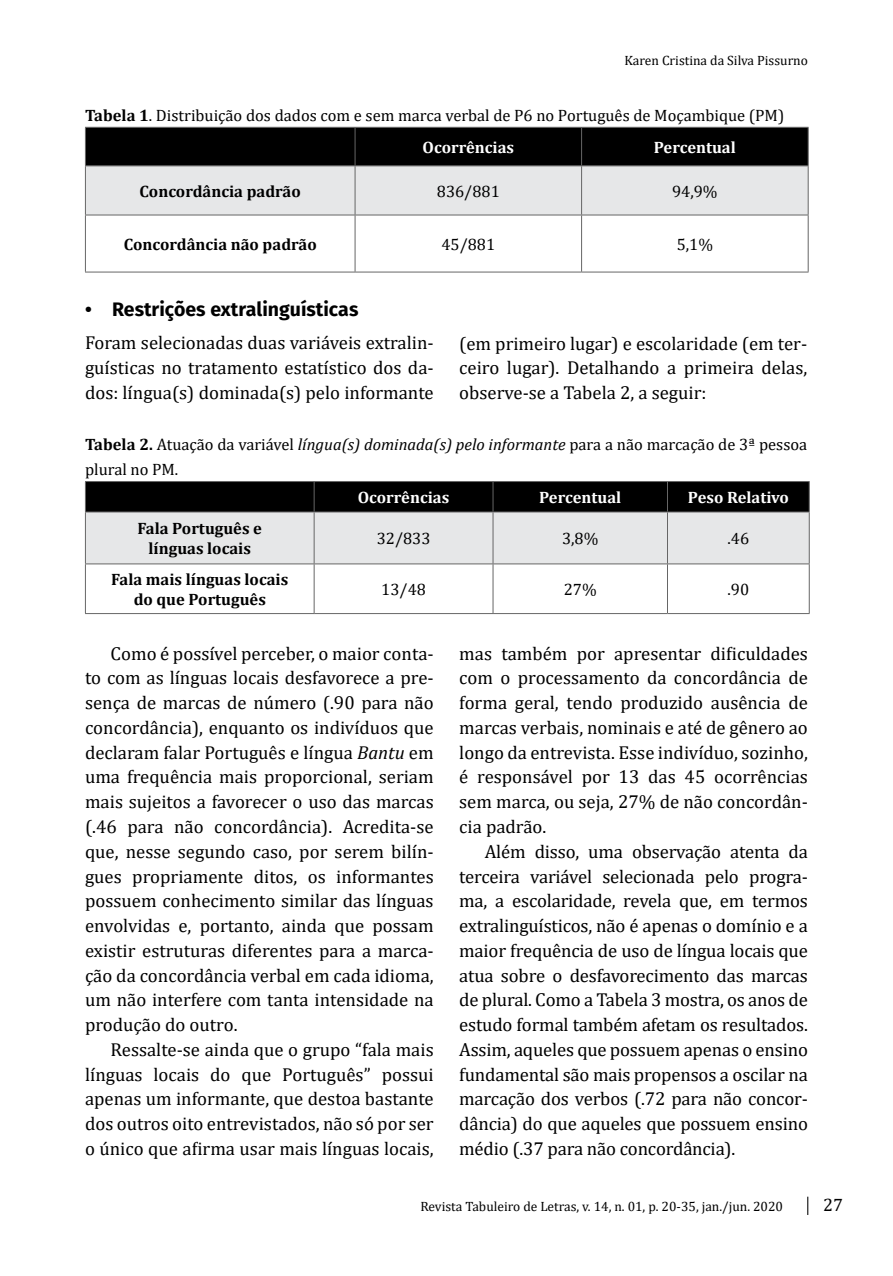
<style>
.page{position:relative;width:893px;height:1276px;background:#fff}
.page>*{position:absolute;margin:0;border:0;box-sizing:border-box;transform-origin:0 0}
.t1{font:700 19.5px "Fira Sans";color:#000}
.t2{font:18.75px/24.8px "Cambria";color:#000;text-align:justify}
.t3{font:18px "Cambria";color:#000}
.t4{font:16.5px/32.1px "Cambria";color:#000}
.t5{font:700 16.5px/19.8px "Cambria";color:#000;text-align:center}
.t6{font:700 16.5px "Cambria";color:#fff}
.t7{font:13.5px "Cambria";color:#000}
.s1{font-weight:700}
.s2{font-weight:700;color:#fff}
.s3{font-style:italic}
</style>
<div class="page">
<svg style="left:807px;top:1196px;width:1px;height:19px"></svg>
<svg style="left:86px;top:128px;width:722px;height:87px;background:#818282"></svg>
<hr style="left:85px;top:127px;width:270px;height:1px;background:#666">
<hr style="left:355px;top:127px;width:227px;height:1px;background:#666">
<hr style="left:582px;top:127px;width:226px;height:1px;background:#666">
<hr style="left:85px;top:165px;width:270px;height:1px;background:#666">
<hr style="left:355px;top:165px;width:227px;height:1px;background:#666">
<hr style="left:582px;top:165px;width:226px;height:1px;background:#666">
<hr style="left:85px;top:215px;width:270px;height:1px;background:#666">
<hr style="left:355px;top:215px;width:227px;height:1px;background:#666">
<hr style="left:582px;top:215px;width:226px;height:1px;background:#666">
<hr style="left:85px;top:272px;width:270px;height:1px;background:#666">
<hr style="left:355px;top:272px;width:227px;height:1px;background:#666">
<hr style="left:582px;top:272px;width:226px;height:1px;background:#666">
<hr style="left:85px;top:128px;width:1px;height:37px;background:#666">
<hr style="left:85px;top:166px;width:1px;height:49px;background:#666">
<hr style="left:85px;top:215px;width:1px;height:57px;background:#666">
<hr style="left:355px;top:128px;width:1px;height:37px;background:#666">
<hr style="left:581px;top:128px;width:1px;height:37px;background:#666">
<hr style="left:808px;top:128px;width:1px;height:37px;background:#666">
<hr style="left:355px;top:166px;width:1px;height:49px;background:#666">
<hr style="left:581px;top:166px;width:1px;height:49px;background:#666">
<hr style="left:808px;top:166px;width:1px;height:49px;background:#666">
<hr style="left:355px;top:215px;width:1px;height:57px;background:#666">
<hr style="left:581px;top:215px;width:1px;height:57px;background:#666">
<hr style="left:808px;top:215px;width:1px;height:57px;background:#666">
<hr style="left:85px;top:613px;width:229px;height:1px;background:#666">
<hr style="left:314px;top:613px;width:179px;height:1px;background:#666">
<hr style="left:493px;top:613px;width:174px;height:1px;background:#666">
<hr style="left:667px;top:613px;width:143px;height:1px;background:#666">
<hr style="left:85px;top:564px;width:1px;height:49px;background:#666">
<svg style="left:85px;top:481px;width:725px;height:83px;background:#909091"></svg>
<hr style="left:314px;top:512px;width:1px;height:51px;background:#666">
<hr style="left:493px;top:512px;width:1px;height:51px;background:#666">
<hr style="left:667px;top:512px;width:1px;height:51px;background:#666">
<hr style="left:809px;top:512px;width:1px;height:51px;background:#666">
<hr style="left:314px;top:564px;width:1px;height:49px;background:#666">
<hr style="left:493px;top:564px;width:1px;height:49px;background:#666">
<hr style="left:667px;top:564px;width:1px;height:49px;background:#666">
<hr style="left:809px;top:564px;width:1px;height:49px;background:#666">
<p class="t7" style="left:624px;top:52px;width:185px">Karen Cristina da Silva Pissurno</p>
<p class="t4" style="left:423px;top:99px;width:363px;text-indent:-337px"><span class="s1">Tabela 1</span>. Distribuição dos dados com e sem marca verbal de P6 no Português de Moçambique (PM)<br><span class="s2">Ocorrências</span></p>
<p class="t6" style="left:654px;top:136px;width:83px">Percentual</p>
<p class="t5" style="left:140px;top:181px;width:163px">Concordância padrão</p>
<p class="t4" style="left:437px;top:175px;width:64px">836/881</p>
<p class="t4" style="left:672px;top:175px;width:47px">94,9%</p>
<p class="t5" style="left:124px;top:234px;width:195px">Concordância não padrão</p>
<p class="t4" style="left:441px;top:228px;width:55px">45/881</p>
<p class="t4" style="left:677px;top:228px;width:38px">5,1%</p>
<p class="t1" style="left:85px;top:292px;width:275px">• Restrições extralinguísticas</p>
<p class="t2" style="left:85px;top:330px;width:350px">Foram selecionadas duas variáveis extralin&shy;guísticas no tratamento estatístico dos da&shy;dos: língua(s) dominada(s) pelo informante</p>
<p class="t2" style="left:459px;top:331px;width:349px">(em primeiro lugar) e escolaridade (em ter&shy;ceiro lugar). Detalhando a primeira delas, observe-se a Tabela 2, a seguir:</p>
<p class="t4" style="left:85px;top:432px;width:724px;line-height:24.8px"><span class="s1">Tabela 2.</span> Atuação da variável <span class="s3">língua(s) dominada(s) pelo informante</span> para a não marcação de 3ª pessoa plural no PM.</p>
<p class="t6" style="left:358px;top:486px;width:93px">Ocorrências</p>
<p class="t6" style="left:539px;top:486px;width:83px">Percentual</p>
<p class="t6" style="left:688px;top:486px;width:102px">Peso Relativo</p>
<p class="t5" style="left:138px;top:518px;width:126px">Fala Português e línguas locais</p>
<p class="t4" style="left:377px;top:522px;width:55px">32/833</p>
<p class="t4" style="left:562px;top:522px;width:38px">3,8%</p>
<p class="t4" style="left:728px;top:522px;width:23px">.46</p>
<p class="t5" style="left:111px;top:569px;width:179px">Fala mais línguas locais do que Português</p>
<p class="t4" style="left:381px;top:573px;width:46px">13/48</p>
<p class="t4" style="left:564px;top:573px;width:34px">27%</p>
<p class="t4" style="left:728px;top:573px;width:23px">.90</p>
<p class="t2" style="left:85px;top:641px;width:350px;text-indent:26px">Como é possível perceber, o maior conta&shy;to com as línguas locais desfavorece a pre&shy;sença de marcas de número (.90 para não concordância), enquanto os indivíduos que declaram falar Português e língua <span class="s3">Bantu</span> em uma frequência mais proporcional, seriam mais sujeitos a favorecer o uso das marcas (.46 para não concordância). Acredita-se que, nesse segundo caso, por serem bilín&shy;gues propriamente ditos, os informantes possuem conhecimento similar das línguas envolvidas e, portanto, ainda que possam existir estruturas diferentes para a marca&shy;ção da concordância verbal em cada idioma, um não interfere com tanta intensidade na produção do outro.</p>
<p class="t2" style="left:85px;top:1037px;width:350px;text-indent:26px">Ressalte-se ainda que o grupo “fala mais línguas locais do que Português” possui apenas um informante, que destoa bastante dos outros oito entrevistados, não só por ser o único que afirma usar mais línguas locais,</p>
<p class="t2" style="left:459px;top:641px;width:350px">mas também por apresentar dificuldades com o processamento da concordância de forma geral, tendo produzido ausência de marcas verbais, nominais e até de gênero ao longo da entrevista. Esse indivíduo, sozinho, é responsável por 13 das 45 ocorrências sem marca, ou seja, 27% de não concordân&shy;cia padrão.</p>
<p class="t2" style="left:459px;top:839px;width:350px;text-indent:26px">Além disso, uma observação atenta da terceira variável selecionada pelo progra&shy;ma, a escolaridade, revela que, em termos extralinguísticos, não é apenas o domínio e a maior frequência de uso de língua locais que atua sobre o desfavorecimento das marcas de plural. Como a Tabela 3 mostra, os anos de estudo formal também afetam os resultados.<br>Assim, aqueles que possuem apenas o ensino fundamental são mais propensos a oscilar na marcação dos verbos (.72 para não concor&shy;dância) do que aqueles que possuem ensino médio (.37 para não concordância).</p>
<p class="t7" style="left:420px;top:1198px;width:364px">Revista Tabuleiro de Letras, v. 14, n. 01, p. 20-35, jan./jun. 2020</p>
<p class="t3" style="left:823px;top:1194px;width:21px">27</p>
</div>
